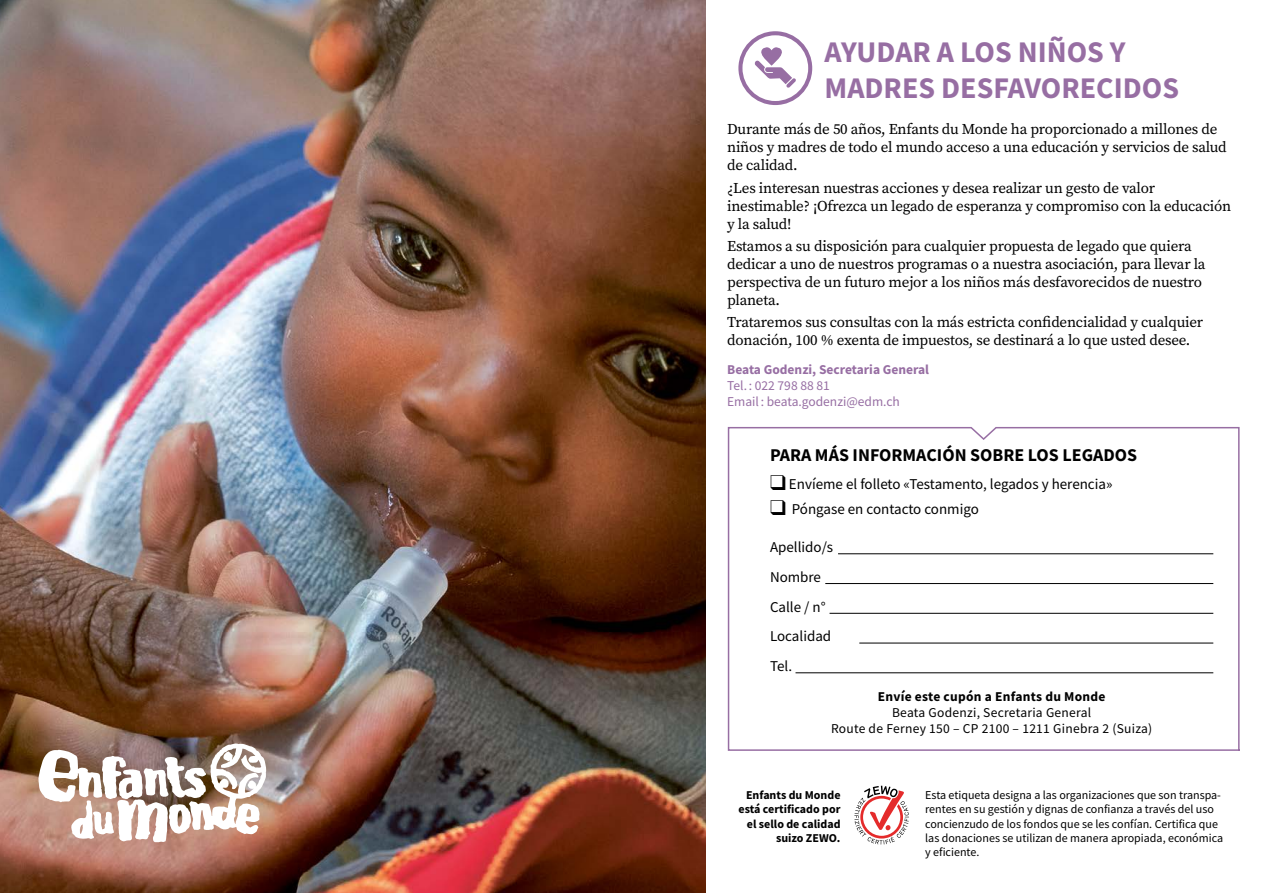
<style>
.page{position:relative;width:1263px;height:893px;background:#fff}
.page>*{position:absolute;margin:0;border:0;box-sizing:border-box;transform-origin:0 0}
.t1{font:700 30px/36px "Source Sans Pro";color:#976ea3}
.t2{font:700 18px "Source Sans Pro";color:#000}
.t3{font:15px/18px "Source Serif Pro";letter-spacing:-.015em;color:#000}
.t4{font:15px/29.7px "Source Sans Pro";color:#000}
.t5{font:13.5px/16.2px "Source Sans Pro";letter-spacing:.02em;color:#000;text-align:center}
.t6{font:13.5px/16.2px "Source Sans Pro";color:#976ea3}
.t7{font:700 13.5px "Source Sans Pro";color:#976ea3}
.t8{font:700 13.5px "Source Sans Pro";letter-spacing:.02em;color:#000}
.t9{font:12px/14.4px "Source Sans Pro";color:#000}
.t10{font:700 12px/14.4px "Source Sans Pro";color:#000;text-align:right}
</style>
<div class="page">
<img style="left:0;top:0;width:706px;height:893px">
<svg style="left:38px;top:743px;width:229px;height:100px"></svg>
<svg style="left:727px;top:427px;width:513px;height:324px"></svg>
<hr style="left:838px;top:553px;width:375px;height:1px;background:#000">
<hr style="left:825px;top:583px;width:388px;height:1px;background:#000">
<hr style="left:829px;top:613px;width:384px;height:1px;background:#000">
<hr style="left:859px;top:643px;width:354px;height:1px;background:#000">
<hr style="left:795px;top:672px;width:418px;height:1px;background:#000">
<svg style="left:738px;top:31px;width:74px;height:74px"></svg>
<svg style="left:854px;top:786px;width:55px;height:58px"></svg>
<h1 class="t1" style="left:824px;top:34px;width:356px">AYUDAR A LOS NIÑOS Y<br>MADRES DESFAVORECIDOS</h1>
<p class="t3" style="left:727px;top:120px;width:501px">Durante más de 50 años, Enfants du Monde ha proporcionado a millones de niños y madres de todo el mundo acceso a una educación y servicios de salud de calidad.</p>
<p class="t3" style="left:727px;top:179px;width:505px">¿Les interesan nuestras acciones y desea realizar un gesto de valor inestimable? ¡Ofrezca un legado de esperanza y compromiso con la educación y la salud!</p>
<p class="t3" style="left:727px;top:237px;width:480px">Estamos a su disposición para cualquier propuesta de legado que quiera dedicar a uno de nuestros programas o a nuestra asociación, para llevar la perspectiva de un futuro mejor a los niños más desfavorecidos de nuestro planeta.</p>
<p class="t3" style="left:727px;top:313px;width:478px">Trataremos sus consultas con la más estricta confidencialidad y cualquier donación, 100 % exenta de impuestos, se destinará a lo que usted desee.</p>
<p class="t7" style="left:727px;top:360px;width:203px">Beata Godenzi, Secretaria General</p>
<p class="t6" style="left:727px;top:378px;width:174px">Tel. : 022 798 88 81<br>Email: beata.godenzi@edm.ch</p>
<p class="t2" style="left:770px;top:443px;width:369px">PARA MÁS INFORMACIÓN SOBRE LOS LEGADOS</p>
<p class="t4" style="left:770px;top:469px;width:344px">❑ Envíeme el folleto «Testamento, legados y herencia»</p>
<p class="t4" style="left:770px;top:494px;width:210px">❑ Póngase en contacto conmigo</p>
<p class="t4" style="left:770px;top:532px;width:65px">Apellido/s<br>Nombre<br>Calle / n°<br>Localidad<br>Tel.</p>
<p class="t8" style="left:878px;top:687px;width:229px">Envíe este cupón a Enfants du Monde</p>
<p class="t5" style="left:831px;top:704px;width:323px">Beata Godenzi, Secretaria General<br>Route de Ferney 150 – CP 2100 – 1211 Ginebra 2 (Suiza)</p>
<p class="t10" style="left:738px;top:787px;width:104px">Enfants du Monde está certificado por el sello de calidad suizo ZEWO.</p>
<p class="t9" style="left:925px;top:787px;width:299px">Esta etiqueta designa a las organizaciones que son transpa&shy;rentes en su gestión y dignas de confianza a través del uso concienzudo de los fondos que se les confían. Certifica que las donaciones se utilizan de manera apropiada, económica y eficiente.</p>
</div>
